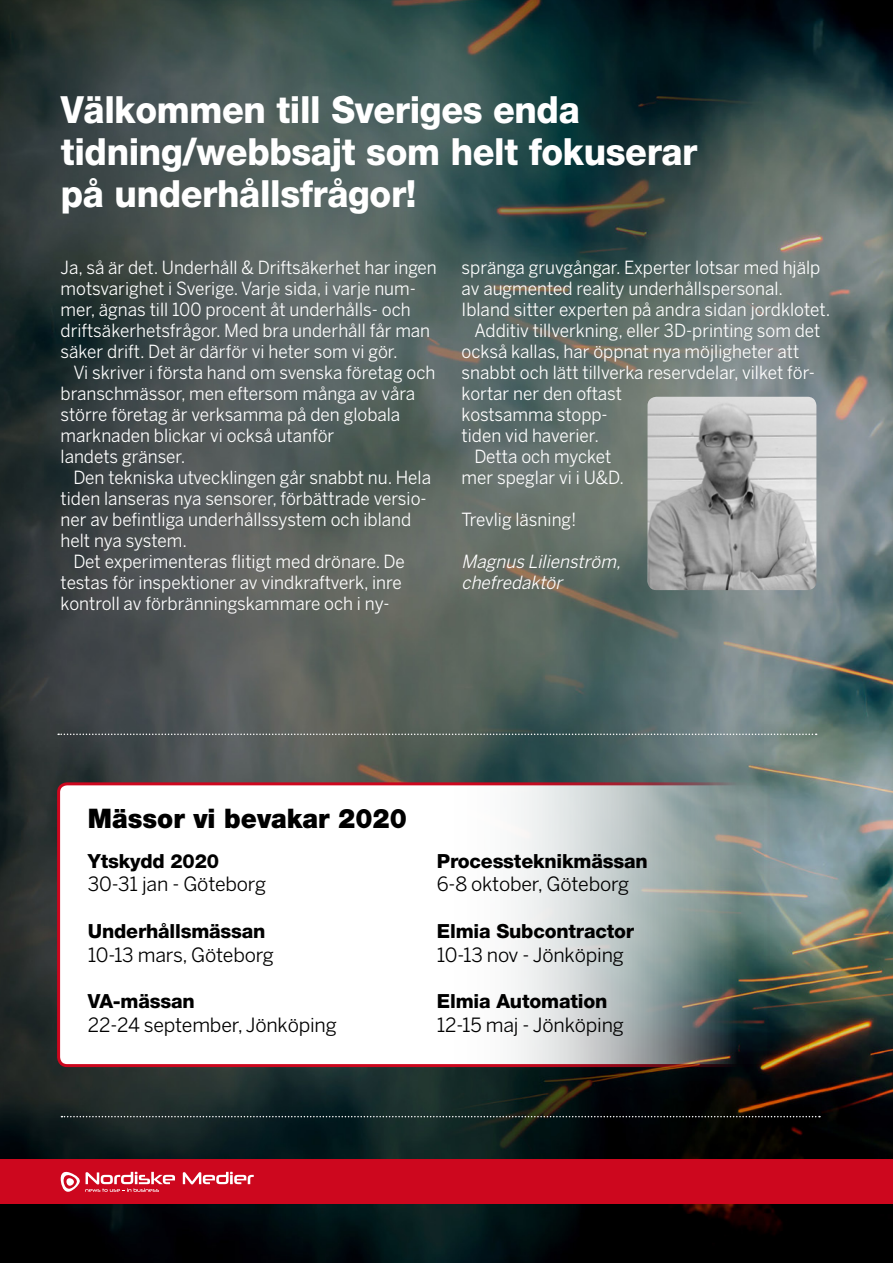
<style>
.page{position:relative;width:893px;height:1263px;background:#fff}
.page>*{position:absolute;margin:0;border:0;box-sizing:border-box;transform-origin:0 0}
.t1{font:800 37.5px/42px "Helvetica Neue";letter-spacing:-.01em;color:#fff;scale:.95 1}
.t2{font:900 27px "Helvetica Neue";color:#000;scale:.95 1}
.t3{font:19.5px "Benton Sans";letter-spacing:-.01em;color:#000}
.t4{font:800 19.5px "Helvetica Neue";letter-spacing:-.01em;color:#000}
.t5{font:18px/21px "Benton Sans";color:#fff;scale:.95 1}
.t6{font:italic 18px/21px "Benton Sans";color:#fff;scale:.95 1}
</style>
<div class="page">
<img style="left:0;top:0;width:893px;height:1263px">
<div style="left:0;top:1159px;width:893px;height:44px;background:#cd071e"></div>
<svg style="left:56px;top:781px;width:716px;height:287px"></svg>
<svg style="left:183px;top:1172px;width:71px;height:12px"></svg>
<svg style="left:61px;top:1172px;width:114px;height:20px"></svg>
<img style="left:647px;top:397px;width:169px;height:193px">
<svg style="left:58px;top:733px;width:759px;height:2px;background:#808a89"></svg>
<svg style="left:61px;top:1116px;width:759px;height:1px"></svg>
<h1 class="t1" style="left:61px;top:88px;width:672px">Välkommen till Sveriges enda tidning/webbsajt som helt fokuserar på underhållsfrågor!</h1>
<p class="t5" style="left:61px;top:257px;width:398px">Ja, så är det. Underhåll &amp; Driftsäkerhet har ingen motsvarighet i Sverige. Varje sida, i varje num&shy;mer, ägnas till 100 procent åt underhålls- och driftsäkerhetsfrågor. Med bra underhåll får man säker drift. Det är därför vi heter som vi gör.</p>
<p class="t5" style="left:61px;top:362px;width:396px;text-indent:13px">Vi skriver i första hand om svenska företag och branschmässor, men eftersom många av våra större företag är verksamma på den globala marknaden blickar vi också utanför<br>landets gränser.</p>
<p class="t5" style="left:61px;top:467px;width:391px;text-indent:13px">Den tekniska utvecklingen går snabbt nu. Hela tiden lanseras nya sensorer, förbättrade versio&shy;ner av befintliga underhållssystem och ibland helt nya system.</p>
<p class="t5" style="left:61px;top:551px;width:364px;text-indent:13px">Det experimenteras flitigt med drönare. De testas för inspektioner av vindkraftverk, inre kontroll av förbränningskammare och i ny-</p>
<p class="t5" style="left:462px;top:256px;width:379px">spränga gruvgångar. Experter lotsar med hjälp</p>
<p class="t5" style="left:462px;top:277px;width:340px">av augmented reality underhållspersonal.</p>
<p class="t5" style="left:462px;top:298px;width:390px">Ibland sitter experten på andra sidan jordklotet.</p>
<p class="t5" style="left:474px;top:319px;width:366px">Additiv tillverkning, eller 3D-printing som det</p>
<p class="t5" style="left:462px;top:340px;width:357px">också kallas, har öppnat nya möjligheter att</p>
<p class="t5" style="left:462px;top:361px;width:373px">snabbt och lätt tillverka reservdelar, vilket för-</p>
<p class="t5" style="left:462px;top:382px;width:170px">kortar ner den oftast</p>
<p class="t5" style="left:462px;top:403px;width:155px">kostsamma stopp-</p>
<p class="t5" style="left:462px;top:424px;width:146px">tiden vid haverier.</p>
<p class="t5" style="left:474px;top:445px;width:146px">Detta och mycket</p>
<p class="t5" style="left:462px;top:466px;width:173px">mer speglar vi i U&amp;D.</p>
<p class="t5" style="left:462px;top:508px;width:123px">Trevlig läsning!</p>
<p class="t6" style="left:462px;top:550px;width:174px">Magnus Lilienström, chefredaktör</p>
<h2 class="t2" style="left:88px;top:802px;width:337px">Mässor vi bevakar 2020</h2>
<p class="t4" style="left:88px;top:849px;width:133px">Ytskydd 2020</p>
<p class="t3" style="left:88px;top:873px;width:180px">30-31 jan - Göteborg</p>
<p class="t4" style="left:88px;top:920px;width:179px">Underhållsmässan</p>
<p class="t3" style="left:88px;top:943px;width:188px">10-13 mars, Göteborg</p>
<p class="t4" style="left:88px;top:990px;width:108px">VA-mässan</p>
<p class="t3" style="left:88px;top:1013px;width:250px">22-24 september, Jönköping</p>
<p class="t4" style="left:437px;top:849px;width:212px">Processteknikmässan</p>
<p class="t3" style="left:437px;top:873px;width:194px">6-8 oktober, Göteborg</p>
<p class="t4" style="left:437px;top:920px;width:199px">Elmia Subcontractor</p>
<p class="t3" style="left:437px;top:943px;width:188px">10-13 nov - Jönköping</p>
<p class="t4" style="left:437px;top:990px;width:172px">Elmia Automation</p>
<p class="t3" style="left:437px;top:1013px;width:188px">12-15 maj - Jönköping</p>
</div>
